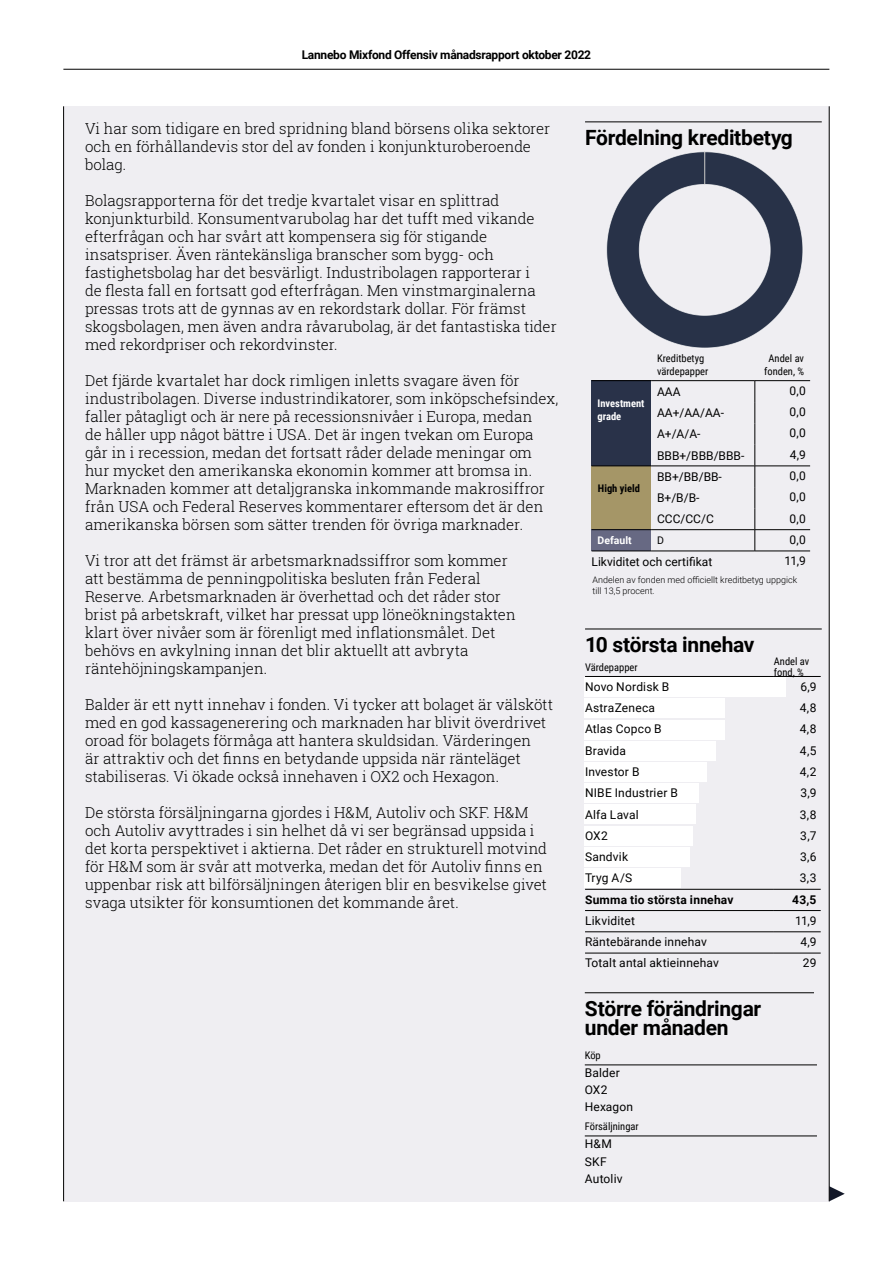
<style>
.page{position:relative;width:893px;height:1263px;background:#fff}
.page>*{position:absolute;margin:0;border:0;box-sizing:border-box;transform-origin:0 0}
.t1{font:700 21px/19.5px "Roboto";letter-spacing:-.015em;color:#000}
.t2{font:300 15px/18px "Roboto Slab";color:#000}
.t3{font:12px/21.3px "Roboto";letter-spacing:.015em;color:#000}
.t4{font:700 12px "Roboto";letter-spacing:-.02em;color:#000}
.t5{font:700 12px "Roboto";letter-spacing:.02em;color:#000}
.t6{font:10.5px/12.6px "Roboto Condensed";color:#000}
.t7{font:700 10.5px/12.6px "Roboto Condensed";color:#fff}
.t8{font:700 10.5px "Roboto Condensed";color:#000}
.t9{font:700 10.5px "Roboto";color:#fff}
.t10{font:10.5px "Roboto";color:#000}
.t11{font:300 9px/10.5px "Roboto";color:#000}
</style>
<div class="page">
<div style="left:64px;top:106px;width:765px;height:1095px;background:#efeef2"></div>
<svg style="left:830px;top:1186px;width:15px;height:15px"></svg>
<hr style="left:829px;top:106px;width:1px;height:1095px;background:#000">
<hr style="left:63px;top:106px;width:1px;height:1095px;background:#000">
<div style="left:592px;top:381px;width:59px;height:85px;background:#293249"></div>
<div style="left:592px;top:466px;width:59px;height:64px;background:#a59667"></div>
<div style="left:592px;top:530px;width:59px;height:21px;background:#676983"></div>
<hr style="left:592px;top:380px;width:59px;height:1px;background:#000">
<hr style="left:651px;top:380px;width:104px;height:1px;background:#000">
<hr style="left:755px;top:380px;width:55px;height:1px;background:#000">
<hr style="left:755px;top:551px;width:55px;height:1px;background:#000">
<hr style="left:592px;top:466px;width:59px;height:1px;background:#000">
<hr style="left:651px;top:466px;width:104px;height:1px;background:#000">
<hr style="left:755px;top:466px;width:55px;height:1px;background:#000">
<hr style="left:592px;top:529px;width:59px;height:1px;background:#000">
<hr style="left:651px;top:529px;width:104px;height:1px;background:#000">
<hr style="left:755px;top:529px;width:55px;height:1px;background:#000">
<svg style="left:755px;top:381px;width:1px;height:170px"></svg>
<hr style="left:592px;top:551px;width:59px;height:1px;background:#000">
<hr style="left:651px;top:551px;width:104px;height:1px;background:#000">
<svg style="left:606px;top:151px;width:197px;height:197px"></svg>
<hr style="left:704px;top:152px;width:1px;height:32px;background:#a6a8aa">
<div style="left:584px;top:678px;width:202px;height:19px;background:#fff"></div>
<div style="left:584px;top:699px;width:141px;height:19px;background:#fff"></div>
<div style="left:584px;top:720px;width:141px;height:19px;background:#fff"></div>
<div style="left:584px;top:741px;width:132px;height:19px;background:#fff"></div>
<div style="left:584px;top:762px;width:123px;height:19px;background:#fff"></div>
<div style="left:584px;top:784px;width:114px;height:19px;background:#fff"></div>
<div style="left:584px;top:805px;width:112px;height:19px;background:#fff"></div>
<div style="left:584px;top:826px;width:109px;height:19px;background:#fff"></div>
<div style="left:584px;top:847px;width:106px;height:19px;background:#fff"></div>
<div style="left:584px;top:868px;width:97px;height:19px;background:#fff"></div>
<hr style="left:585px;top:629px;width:237px;height:1px;background:#000">
<hr style="left:585px;top:676px;width:189px;height:1px;background:#000">
<hr style="left:774px;top:676px;width:47px;height:1px;background:#000">
<hr style="left:585px;top:889px;width:189px;height:1px;background:#000">
<hr style="left:774px;top:889px;width:47px;height:1px;background:#000">
<hr style="left:585px;top:910px;width:189px;height:1px;background:#000">
<hr style="left:774px;top:910px;width:47px;height:1px;background:#000">
<hr style="left:585px;top:931px;width:189px;height:1px;background:#000">
<hr style="left:774px;top:931px;width:47px;height:1px;background:#000">
<hr style="left:585px;top:953px;width:189px;height:1px;background:#000">
<hr style="left:774px;top:953px;width:47px;height:1px;background:#000">
<hr style="left:585px;top:992px;width:229px;height:1px;background:#000">
<hr style="left:585px;top:1065px;width:232px;height:1px;background:#000">
<hr style="left:585px;top:1136px;width:232px;height:1px;background:#000">
<hr style="left:585px;top:122px;width:237px;height:1px;background:#000">
<hr style="left:63px;top:69px;width:766px;height:1px;background:#000">
<p class="t4" style="left:302px;top:46px;width:291px">Lannebo Mixfond Offensiv månadsrapport oktober 2022</p>
<p class="t2" style="left:85px;top:119px;width:467px">Vi har som tidigare en bred spridning bland börsens olika sektorer och en förhållandevis stor del av fonden i konjunkturoberoende bolag.</p>
<p class="t2" style="left:85px;top:191px;width:473px">Bolagsrapporterna för det tredje kvartalet visar en splittrad konjunkturbild. Konsumentvarubolag har det tufft med vikande efterfrågan och har svårt att kompensera sig för stigande insatspriser. Även räntekänsliga branscher som bygg- och fastighetsbolag har det besvärligt. Industribolagen rapporterar i<br>de flesta fall en fortsatt god efterfrågan. Men vinstmarginalerna pressas trots att de gynnas av en rekordstark dollar. För främst skogsbolagen, men även andra råvarubolag, är det fantastiska tider med rekordpriser och rekordvinster.</p>
<p class="t2" style="left:85px;top:371px;width:475px">Det fjärde kvartalet har dock rimligen inletts svagare även för industribolagen. Diverse industrindikatorer, som inköpschefsindex, faller påtagligt och är nere på recessionsnivåer i Europa, medan<br>de håller upp något bättre i USA. Det är ingen tvekan om Europa går in i recession, medan det fortsatt råder delade meningar om hur mycket den amerikanska ekonomin kommer att bromsa in.<br>Marknaden kommer att detaljgranska inkommande makrosiffror från USA och Federal Reserves kommentarer eftersom det är den amerikanska börsen som sätter trenden för övriga marknader.</p>
<p class="t2" style="left:85px;top:551px;width:432px">Vi tror att det främst är arbetsmarknadssiffror som kommer att bestämma de penningpolitiska besluten från Federal Reserve. Arbetsmarknaden är överhettad och det råder stor brist på arbetskraft, vilket har pressat upp löneökningstakten klart över nivåer som är förenligt med inflationsmålet. Det behövs en avkylning innan det blir aktuellt att avbryta räntehöjningskampanjen.</p>
<p class="t2" style="left:85px;top:695px;width:470px">Balder är ett nytt innehav i fonden. Vi tycker att bolaget är välskött med en god kassagenerering och marknaden har blivit överdrivet oroad för bolagets förmåga att hantera skuldsidan. Värderingen<br>är attraktiv och det finns en betydande uppsida när ränteläget stabiliseras. Vi ökade också innehaven i OX2 och Hexagon.</p>
<p class="t2" style="left:85px;top:803px;width:464px">De största försäljningarna gjordes i H&amp;M, Autoliv och SKF. H&amp;M och Autoliv avyttrades i sin helhet då vi ser begränsad uppsida i det korta perspektivet i aktierna. Det råder en strukturell motvind för H&amp;M som är svår att motverka, medan det för Autoliv finns en uppenbar risk att bilförsäljningen återigen blir en besvikelse givet svaga utsikter för konsumtionen det kommande året.</p>
<h1 class="t1" style="left:585px;top:127px;width:209px">Fördelning kreditbetyg</h1>
<p class="t6" style="left:657px;top:352px;width:53px">Kreditbetyg värdepapper</p>
<p class="t6" style="left:764px;top:352px;width:41px;text-align:center">Andel av fonden, %</p>
<p class="t3" style="left:784px;top:380px;width:23px;text-align:center">0,0<br>0,0<br>0,0<br>4,9<br>0,0<br>0,0<br>0,0<br>0,0<br>11,9</p>
<p class="t3" style="left:657px;top:380px;width:89px">AAA<br>AA+/AA/AA-<br>A+/A/A-<br>BBB+/BBB/BBB-</p>
<p class="t7" style="left:597px;top:397px;width:48px">Investment grade</p>
<p class="t3" style="left:657px;top:465px;width:66px">BB+/BB/BB-<br>B+/B/B-<br>CCC/CC/C</p>
<p class="t8" style="left:598px;top:481px;width:44px">High yield</p>
<p class="t9" style="left:598px;top:532px;width:36px">Default</p>
<p class="t10" style="left:657px;top:532px;width:8px">D</p>
<p class="t3" style="left:592px;top:551px;width:122px">Likviditet och certifikat</p>
<p class="t11" style="left:593px;top:574px;width:206px">Andelen av fonden med officiellt kreditbetyg uppgick till 13,5 procent.</p>
<h1 class="t1" style="left:585px;top:634px;width:171px">10 största innehav</h1>
<p class="t6" style="left:585px;top:660px;width:54px">Värdepapper</p>
<p class="t6" style="left:774px;top:655px;width:37px;line-height:11.4px">Andel av fond, %</p>
<p class="t3" style="left:585px;top:675px;width:86px">Novo Nordisk B</p>
<p class="t3" style="left:800px;top:675px;width:18px">6,9</p>
<p class="t3" style="left:585px;top:697px;width:72px">AstraZeneca</p>
<p class="t3" style="left:800px;top:697px;width:18px">4,8</p>
<p class="t3" style="left:585px;top:718px;width:78px">Atlas Copco B</p>
<p class="t3" style="left:800px;top:718px;width:18px">4,8</p>
<p class="t3" style="left:585px;top:739px;width:43px">Bravida</p>
<p class="t3" style="left:800px;top:739px;width:18px">4,5</p>
<p class="t3" style="left:585px;top:761px;width:56px">Investor B</p>
<p class="t3" style="left:800px;top:761px;width:18px">4,2</p>
<p class="t3" style="left:585px;top:782px;width:94px">NIBE Industrier B</p>
<p class="t3" style="left:800px;top:782px;width:17px">3,9</p>
<p class="t3" style="left:585px;top:803px;width:55px">Alfa Laval</p>
<p class="t3" style="left:800px;top:803px;width:18px">3,8</p>
<p class="t3" style="left:585px;top:824px;width:24px">OX2</p>
<p class="t3" style="left:800px;top:824px;width:18px">3,7</p>
<p class="t3" style="left:585px;top:846px;width:45px">Sandvik</p>
<p class="t3" style="left:800px;top:846px;width:18px">3,6</p>
<p class="t3" style="left:585px;top:867px;width:49px">Tryg A/S</p>
<p class="t3" style="left:800px;top:867px;width:18px">3,3</p>
<p class="t5" style="left:585px;top:891px;width:150px">Summa tio största innehav</p>
<p class="t4" style="left:792px;top:891px;width:26px">43,5</p>
<p class="t3" style="left:585px;top:909px;width:52px">Likviditet</p>
<p class="t3" style="left:795px;top:909px;width:23px">11,9</p>
<p class="t3" style="left:585px;top:931px;width:123px">Räntebärande innehav</p>
<p class="t3" style="left:800px;top:931px;width:18px">4,9</p>
<p class="t3" style="left:585px;top:952px;width:135px">Totalt antal aktieinnehav</p>
<p class="t3" style="left:803px;top:952px;width:15px">29</p>
<h1 class="t1" style="left:585px;top:998px;width:178px">Större förändringar under månaden</h1>
<p class="t6" style="left:585px;top:1048px;width:18px">Köp</p>
<p class="t3" style="left:585px;top:1064px;width:50px;line-height:17px">Balder<br>OX2<br>Hexagon</p>
<p class="t6" style="left:585px;top:1119px;width:55px">Försäljningar</p>
<p class="t3" style="left:585px;top:1135px;width:39px;line-height:17.4px">H&amp;M<br>SKF<br>Autoliv</p>
</div>
